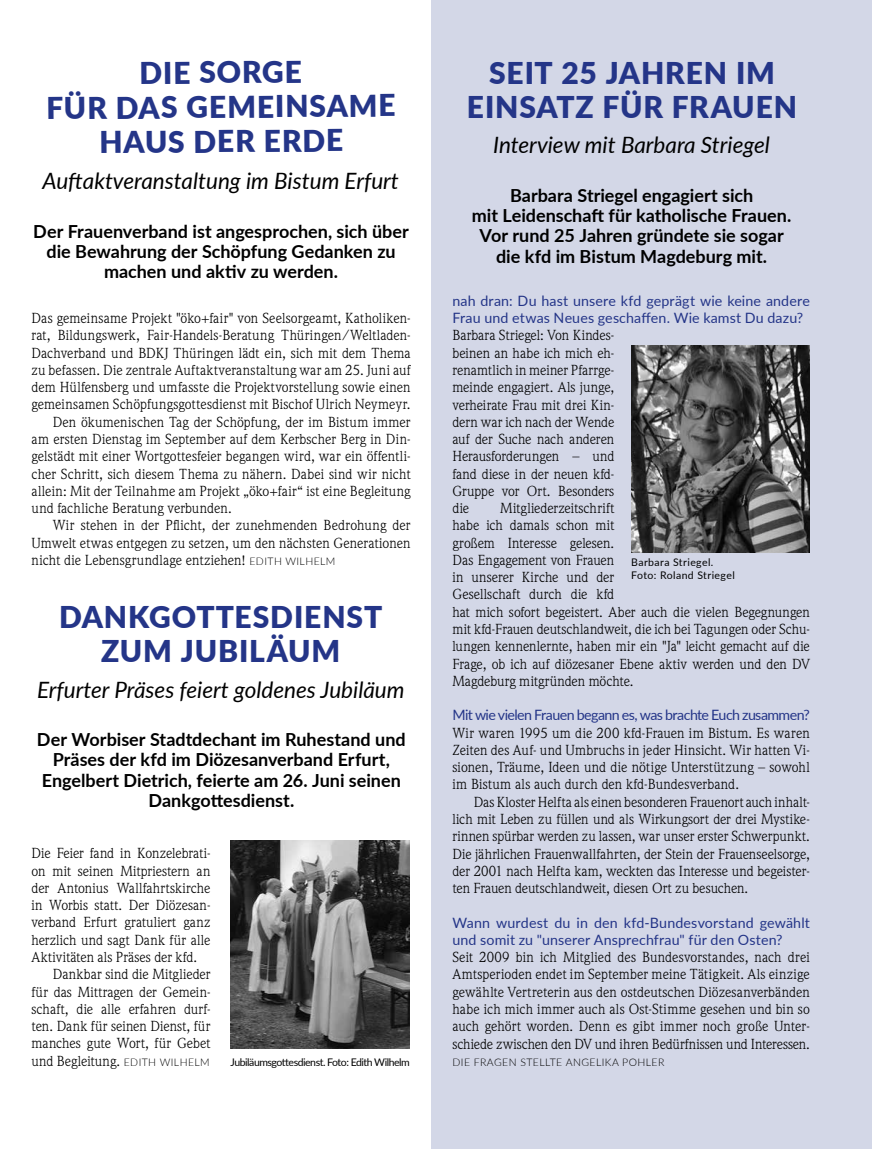
<style>
.page{position:relative;width:872px;height:1149px;background:#fff}
.page>*{position:absolute;margin:0;border:0;box-sizing:border-box;transform-origin:0 0}
.t1{font:900 30px/34.5px "Lato";letter-spacing:.03em;color:#243588;text-align:center}
.t2{font:italic 22.5px "Lato";color:#000}
.t3{font:700 18px/20.2px "Lato";color:#000;text-align:center}
.t4{font:14.25px/17.2px "Weidemann Std";color:#000;text-align:justify}
.t5{font:14.25px/17.2px "Lato";letter-spacing:.005em;color:#243588}
.t6{font:14.25px "Weidemann Std";letter-spacing:.02em;color:#000}
.t7{font:14.25px "Lato";letter-spacing:-.04em;color:#243588}
.t8{font:10.5px "Lato";letter-spacing:-.045em;color:#000}
.t9{font:10.5px/13.5px "Lato";letter-spacing:.04em;color:#000}
.t10{font:300 10.5px "Lato";letter-spacing:.04em;color:#000}
.s1{font-family:"Lato";font-weight:300;font-size:10.5px}
</style>
<div class="page">
<div style="left:431px;top:0;width:441px;height:1148px;background:#d3d7e7"></div>
<img style="left:231px;top:840px;width:178px;height:207px">
<img style="left:631px;top:345px;width:179px;height:207px">
<h1 class="t1" style="left:47px;top:54px;width:351px">DIE SORGE<br>FÜR DAS GEMEINSAME<br>HAUS DER ERDE</h1>
<h2 class="t2" style="left:43px;top:165px;width:358px">Auftaktveranstaltung im Bistum Erfurt</h2>
<p class="t3" style="left:33px;top:220px;width:377px">Der Frauenverband ist angesprochen, sich über die Bewahrung der Schöpfung Gedanken zu machen und aktiv zu werden.</p>
<p class="t4" style="left:32px;top:309px;width:380px">Das gemeinsame Projekt "öko+fair" von Seelsorgeamt, Katholiken-</p>
<p class="t4" style="left:32px;top:326px;width:381px">rat, Bildungswerk, Fair-Handels-Beratung Thüringen/Weltladen-</p>
<p class="t4" style="left:32px;top:343px;width:380px">Dachverband und BDKJ Thüringen lädt ein, sich mit dem Thema</p>
<p class="t6" style="left:32px;top:361px;width:380px">zu befassen. Die zentrale Auftaktveranstaltung war am 25. Juni auf</p>
<p class="t4" style="left:32px;top:378px;width:380px">dem Hülfensberg und umfasste die Projektvorstellung sowie einen</p>
<p class="t4" style="left:32px;top:395px;width:380px">gemeinsamen Schöpfungsgottesdienst mit Bischof Ulrich Neymeyr.</p>
<p class="t4" style="left:53px;top:413px;width:359px">Den ökumenischen Tag der Schöpfung, der im Bistum immer</p>
<p class="t4" style="left:32px;top:430px;width:380px">am ersten Dienstag im September auf dem Kerbscher Berg in Din-</p>
<p class="t4" style="left:32px;top:447px;width:380px">gelstädt mit einer Wortgottesfeier begangen wird, war ein öffentli-</p>
<p class="t4" style="left:32px;top:464px;width:380px">cher Schritt, sich diesem Thema zu nähern. Dabei sind wir nicht</p>
<p class="t4" style="left:32px;top:482px;width:380px">allein: Mit der Teilnahme am Projekt „öko+fair“ ist eine Begleitung</p>
<p class="t4" style="left:32px;top:499px;width:202px">und fachliche Beratung verbunden.</p>
<p class="t4" style="left:53px;top:516px;width:359px">Wir stehen in der Pflicht, der zunehmenden Bedrohung der</p>
<p class="t4" style="left:32px;top:533px;width:380px">Umwelt etwas entgegen zu setzen, um den nächsten Generationen</p>
<p class="t4" style="left:32px;top:551px;width:305px">nicht die Lebensgrundlage entziehen! <span class="s1">EDITH WILHELM</span></p>
<h1 class="t1" style="left:59px;top:598px;width:325px">DANKGOTTESDIENST<br>ZUM JUBILÄUM</h1>
<h2 class="t2" style="left:37px;top:673px;width:369px">Erfurter Präses feiert goldenes Jubiläum</h2>
<p class="t3" style="left:37px;top:728px;width:370px">Der Worbiser Stadtdechant im Ruhestand und Präses der kfd im Diözesanverband Erfurt, Engelbert Dietrich, feierte am 26. Juni seinen Dankgottesdienst.</p>
<p class="t4" style="left:32px;top:844px;width:180px">Die Feier fand in Konzelebrati-</p>
<p class="t4" style="left:32px;top:861px;width:180px">on mit seinen Mitpriestern an</p>
<p class="t4" style="left:32px;top:878px;width:180px">der Antonius Wallfahrtskirche</p>
<p class="t4" style="left:32px;top:895px;width:180px">in Worbis statt. Der Diözesan-</p>
<p class="t4" style="left:32px;top:913px;width:180px">verband Erfurt gratuliert ganz</p>
<p class="t4" style="left:32px;top:930px;width:180px">herzlich und sagt Dank für alle</p>
<p class="t4" style="left:32px;top:947px;width:167px">Aktivitäten als Präses der kfd.</p>
<p class="t4" style="left:53px;top:965px;width:159px">Dankbar sind die Mitglieder</p>
<p class="t4" style="left:32px;top:982px;width:180px">für das Mittragen der Gemein-</p>
<p class="t4" style="left:32px;top:999px;width:180px">schaft, die alle erfahren durf-</p>
<p class="t4" style="left:32px;top:1016px;width:180px">ten. Dank für seinen Dienst, für</p>
<p class="t4" style="left:32px;top:1034px;width:180px">manches gute Wort, für Gebet</p>
<p class="t4" style="left:32px;top:1051px;width:180px">und Begleitung. <span class="s1">EDITH WILHELM</span></p>
<p class="t8" style="left:231px;top:1053px;width:181px">Jubiläumsgottesdienst. Foto: Edith Wilhelm</p>
<h1 class="t1" style="left:467px;top:54px;width:332px">SEIT 25 JAHREN IM<br>EINSATZ FÜR FRAUEN</h1>
<h2 class="t2" style="left:493px;top:129px;width:278px">Interview mit Barbara Striegel</h2>
<p class="t3" style="left:472px;top:184px;width:321px">Barbara Striegel engagiert sich<br>mit Leidenschaft für katholische Frauen.<br>Vor rund 25 Jahren gründete sie sogar die kfd im Bistum Magdeburg mit.</p>
<p class="t5" style="left:452px;top:291px;width:359px">nah dran: Du hast unsere kfd geprägt wie keine andere<br>Frau und etwas Neues geschaffen. Wie kamst Du dazu?</p>
<p class="t4" style="left:452px;top:326px;width:163px">Barbara Striegel: Von Kindes&shy;beinen an habe ich mich eh&shy;renamtlich in meiner Pfarrge&shy;meinde engagiert. Als junge, verheirate Frau mit drei Kin&shy;dern war ich nach der Wende auf der Suche nach anderen Herausforderungen – und fand diese in der neuen kfd-Gruppe vor Ort. Besonders die</p>
<p class="t4" style="left:452px;top:499px;width:359px;text-align:left;text-indent:48px">Mitgliederzeitschrift<br>habe ich damals schon mit<br>großem Interesse gelesen.<br>Das Engagement von Frauen<br>in unserer Kirche und der<br>Gesellschaft durch die kfd<br>hat mich sofort begeistert. Aber auch die vielen Begegnungen mit kfd-Frauen deutschlandweit, die ich bei Tagungen oder Schu&shy;lungen kennenlernte, haben mir ein "Ja" leicht gemacht auf die Frage, ob ich auf diözesaner Ebene aktiv werden und den DV Magdeburg mitgründen möchte.</p>
<p class="t7" style="left:452px;top:704px;width:359px">Mit wie vielen Frauen begann es, was brachte Euch zusammen?</p>
<p class="t4" style="left:452px;top:723px;width:359px">Wir waren 1995 um die 200 kfd-Frauen im Bistum. Es waren Zeiten des Auf- und Umbruchs in jeder Hinsicht. Wir hatten Vi&shy;sionen, Träume, Ideen und die nötige Unterstützung – sowohl im Bistum als auch durch den kfd-Bundesverband.</p>
<p class="t4" style="left:452px;top:792px;width:359px;text-indent:21px">Das Kloster Helfta als einen besonderen Frauenort auch inhalt&shy;lich mit Leben zu füllen und als Wirkungsort der drei Mystike&shy;rinnen spürbar werden zu lassen, war unser erster Schwerpunkt.<br>Die jährlichen Frauenwallfahrten, der Stein der Frauenseelsorge, der 2001 nach Helfta kam, weckten das Interesse und begeister&shy;ten Frauen deutschlandweit, diesen Ort zu besuchen.</p>
<p class="t5" style="left:452px;top:912px;width:359px">Wann wurdest du in den kfd-Bundesvorstand gewählt und somit zu "unserer Ansprechfrau" für den Osten?</p>
<p class="t4" style="left:452px;top:947px;width:359px">Seit 2009 bin ich Mitglied des Bundesvorstandes, nach drei Amtsperioden endet im September meine Tätigkeit. Als einzige gewählte Vertreterin aus den ostdeutschen Diözesanverbänden habe ich mich immer auch als Ost-Stimme gesehen und bin so auch gehört worden. Denn es gibt immer noch große Unter&shy;schiede zwischen den DV und ihren Bedürfnissen und Interessen.</p>
<p class="t10" style="left:452px;top:1054px;width:213px">DIE FRAGEN STELLTE ANGELIKA POHLER</p>
<p class="t9" style="left:631px;top:554px;width:105px">Barbara Striegel.<br>Foto: Roland Striegel</p>
</div>
